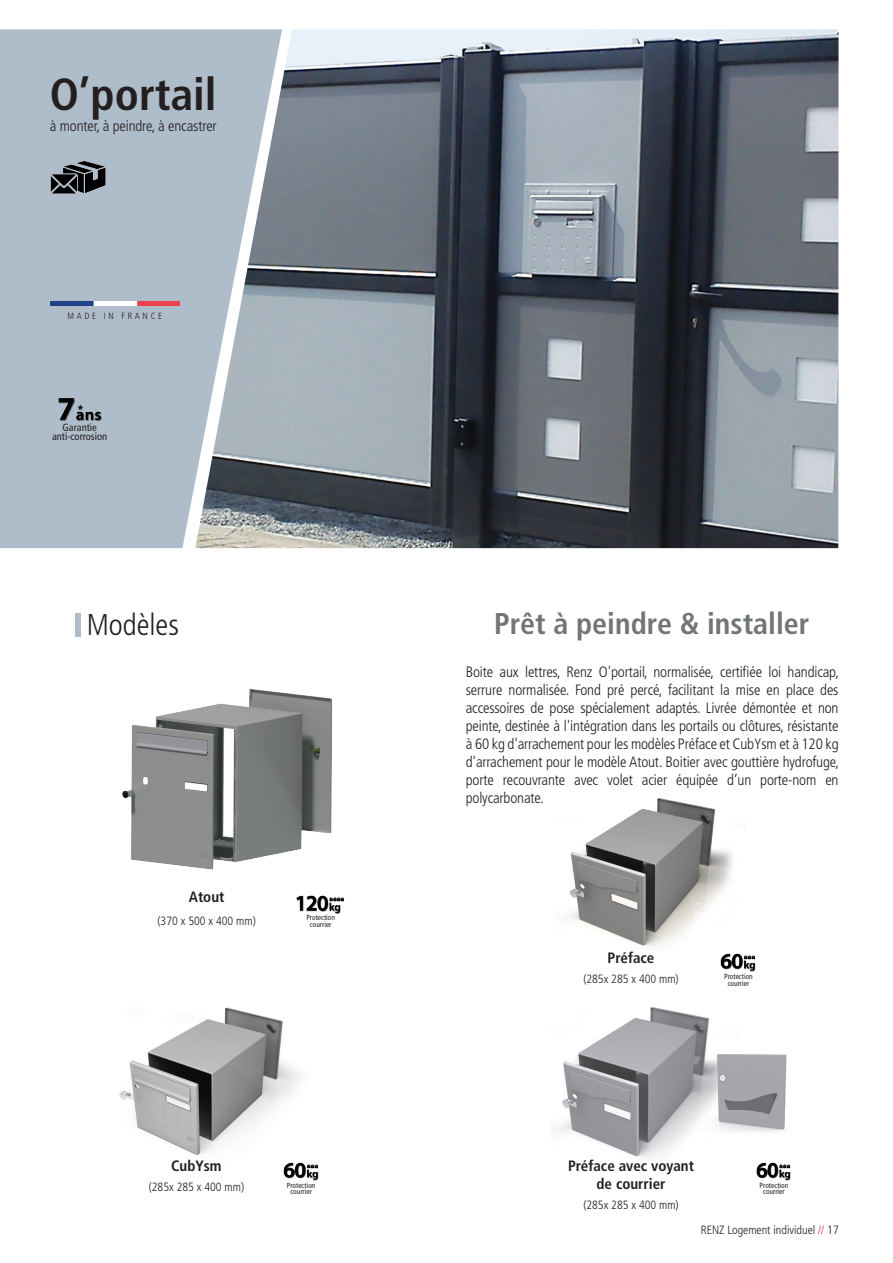
<style>
.page{position:relative;width:893px;height:1263px;background:#fff}
.page>*{position:absolute;margin:0;border:0;box-sizing:border-box;transform-origin:0 0}
.Titre_principal{font:700 condensed 45px "Frutiger LT Pro";color:#231f20}
.Titre_principal-2{font:700 condensed 30px "Frutiger LT Pro";color:#727576}
.Titre_principal-3{font:300 condensed 30px "Frutiger LT Pro";color:#231f20}
.Description{font:300 condensed 15px/18px "Frutiger LT Pro";letter-spacing:-.01em;color:#231f20;text-align:justify}
.t1{font:700 condensed 15px/18px "Frutiger LT Pro";color:#231f20;text-align:center}
.t2{font:300 condensed 12px "Frutiger LT Pro";color:#231f20}
.t3{font:condensed 10.5px "Frutiger LT Pro";color:#231f20}
.t4{font:300 condensed 9px "Frutiger LT Pro";letter-spacing:.3em;color:#231f20}
.t5{font:condensed 7.5px "Frutiger LT Pro";color:#231f20}
.s1{color:#c51a35}
</style>
<div class="page">
<div style="left:0;top:29px;width:195px;height:519px;background:#afbcc9"></div>
<img style="left:195px;top:29px;width:643px;height:519px">
<img style="left:50px;top:160px;width:62px;height:34px">
<img style="left:50px;top:394px;width:60px;height:29px">
<div style="left:75px;top:613px;width:5px;height:24px;background:#afbcc9"></div>
<img style="left:568px;top:798px;width:164px;height:149px">
<img style="left:122px;top:689px;width:211px;height:181px">
<img style="left:557px;top:1007px;width:230px;height:151px">
<img style="left:119px;top:1007px;width:181px;height:148px">
<img style="left:296px;top:895px;width:49px;height:19px">
<img style="left:283px;top:1162px;width:36px;height:19px">
<img style="left:756px;top:1162px;width:35px;height:19px">
<img style="left:720px;top:953px;width:36px;height:19px">
<img style="left:50px;top:301px;width:130px;height:5px">
<p class="Titre_principal" style="left:50px;top:67px;width:168px">O’portail</p>
<p class="Description" style="left:50px;top:117px;width:168px">à monter, à peindre, à encastrer</p>
<p class="t4" style="left:67px;top:310px;width:96px">MADE IN FRANCE</p>
<p class="t3" style="left:62px;top:421px;width:36px">Garantie</p>
<p class="t3" style="left:52px;top:430px;width:57px">anti-corrosion</p>
<p class="Titre_principal-3" style="left:87px;top:607px;width:94px">Modèles</p>
<p class="t1" style="left:189px;top:888px;width:37px">Atout</p>
<p class="t2" style="left:158px;top:914px;width:100px">(370 x 500 x 400 mm)</p>
<p class="t5" style="left:306px;top:913px;width:30px">Protection</p>
<p class="t5" style="left:310px;top:920px;width:23px">courrier</p>
<p class="t1" style="left:171px;top:1157px;width:52px">CubYsm</p>
<p class="t2" style="left:149px;top:1180px;width:97px">(285x 285 x 400 mm)</p>
<p class="t5" style="left:287px;top:1181px;width:30px">Protection</p>
<p class="t5" style="left:290px;top:1187px;width:23px">courrier</p>
<p class="Titre_principal-2" style="left:494px;top:606px;width:317px">Prêt à peindre &amp; installer</p>
<p class="Description" style="left:466px;top:663px;width:375px">Boite aux lettres, Renz O'portail, normalisée, certifiée loi handicap, serrure normalisée. Fond pré percé, facilitant la mise en place des accessoires de pose spécialement adaptés. Livrée démontée et non peinte, destinée à l'intégration dans les portails ou clôtures, résistante à 60 kg d'arrachement pour les modèles Préface et CubYsm et à 120 kg d'arrachement pour le modèle Atout. Boitier avec gouttière hydrofuge, porte recouvrante avec volet acier équipée d’un porte-nom en polycarbonate.</p>
<p class="t1" style="left:608px;top:949px;width:48px">Préface</p>
<p class="t2" style="left:583px;top:972px;width:97px">(285x 285 x 400 mm)</p>
<p class="t5" style="left:724px;top:972px;width:30px">Protection</p>
<p class="t5" style="left:728px;top:979px;width:23px">courrier</p>
<p class="t1" style="left:568px;top:1157px;width:127px">Préface avec voyant de courrier</p>
<p class="t2" style="left:583px;top:1198px;width:97px">(285x 285 x 400 mm)</p>
<p class="t5" style="left:760px;top:1181px;width:30px">Protection</p>
<p class="t5" style="left:763px;top:1187px;width:23px">courrier</p>
<p class="t2" style="left:701px;top:1223px;width:139px">RENZ Logement individuel <span class="s1">//</span> 17</p>
</div>
